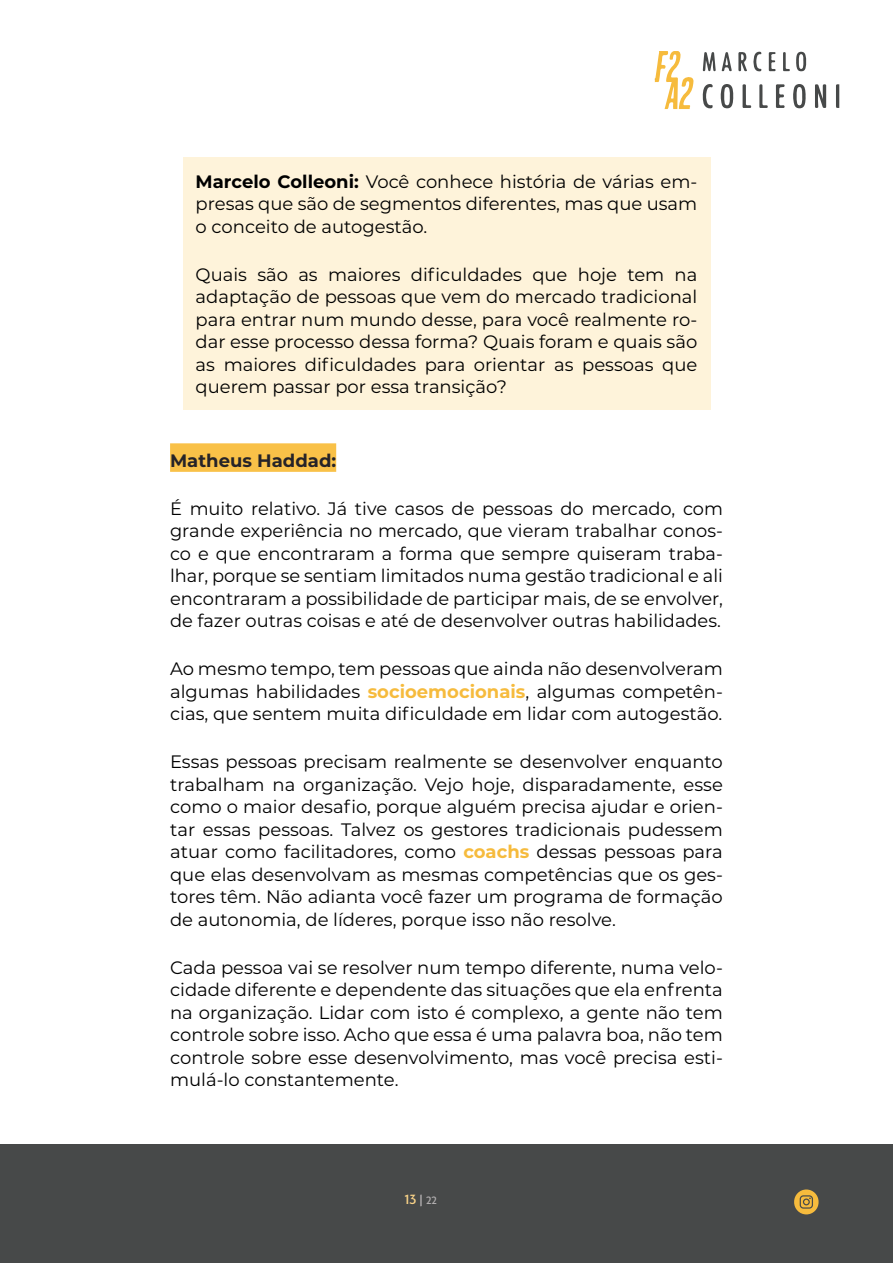
<style>
.page{position:relative;width:893px;height:1263px;background:#fff}
.page>*{position:absolute;margin:0;border:0;box-sizing:border-box;transform-origin:0 0}
.Entrevista_Matheus_H{font:18px/22.5px "Montserrat";color:#000;text-align:justify}
.Entrevista_MARCELO{font:18px/22.5px "Montserrat";color:#000;text-align:justify}
.Entrevista_Matheus_H-2{font:700 18px "Montserrat";color:#252328}
.t1{font:500 15px "Serenity";color:#fad388}
.s1{font-weight:700}
.s2{font-weight:700;color:#f6bb3d}
.s3{color:#b3b0b1}
.s4{font-size:12px;color:#b3b0b1}
</style>
<div class="page">
<div style="left:183px;top:157px;width:527px;height:93px;background:#fef3da"></div>
<div style="left:183px;top:250px;width:527px;height:160px;background:#fef3da"></div>
<div style="left:170px;top:443px;width:166px;height:29px;background:#f9c148"></div>
<div style="left:0;top:1144px;width:893px;height:119px;background:#474949"></div>
<svg style="left:836px;top:84px;width:3px;height:24px"></svg>
<svg style="left:655px;top:51px;width:38px;height:58px"></svg>
<svg style="left:815px;top:84px;width:11px;height:24px"></svg>
<svg style="left:720px;top:84px;width:13px;height:24px"></svg>
<svg style="left:793px;top:84px;width:13px;height:24px"></svg>
<svg style="left:776px;top:84px;width:9px;height:24px"></svg>
<svg style="left:796px;top:52px;width:10px;height:19px"></svg>
<svg style="left:703px;top:84px;width:10px;height:25px"></svg>
<svg style="left:738px;top:52px;width:9px;height:19px"></svg>
<svg style="left:743px;top:84px;width:8px;height:24px"></svg>
<svg style="left:703px;top:52px;width:29px;height:19px"></svg>
<svg style="left:759px;top:84px;width:9px;height:24px"></svg>
<svg style="left:769px;top:52px;width:7px;height:19px"></svg>
<svg style="left:753px;top:51px;width:8px;height:21px"></svg>
<svg style="left:783px;top:52px;width:7px;height:19px"></svg>
<svg style="left:794px;top:1189px;width:25px;height:25px"></svg>
<p class="Entrevista_MARCELO" style="left:196px;top:169px;width:503px"><span class="s1">Marcelo Colleoni:</span> Você conhece história de várias em&shy;presas que são de segmentos diferentes, mas que usam o conceito de autogestão.</p>
<p class="Entrevista_MARCELO" style="left:196px;top:262px;width:503px">Quais são as maiores dificuldades que hoje tem na adaptação de pessoas que vem do mercado tradicional para entrar num mundo desse, para você realmente ro&shy;dar esse processo dessa forma? Quais foram e quais são as maiores dificuldades para orientar as pessoas que querem passar por essa transição?</p>
<p class="Entrevista_Matheus_H-2" style="left:170px;top:447px;width:168px">Matheus Haddad:</p>
<p class="Entrevista_Matheus_H" style="left:170px;top:496px;width:554px">É muito relativo. Já tive casos de pessoas do mercado, com grande experiência no mercado, que vieram trabalhar conos&shy;co e que encontraram a forma que sempre quiseram traba&shy;lhar, porque se sentiam limitados numa gestão tradicional e ali encontraram a possibilidade de participar mais, de se envolver, de fazer outras coisas e até de desenvolver outras habilidades.</p>
<p class="Entrevista_Matheus_H" style="left:170px;top:657px;width:554px">Ao mesmo tempo, tem pessoas que ainda não desenvolveram algumas habilidades <span class="s2">socioemocionais</span>, algumas competên&shy;cias, que sentem muita dificuldade em lidar com autogestão.</p>
<p class="Entrevista_Matheus_H" style="left:170px;top:750px;width:554px">Essas pessoas precisam realmente se desenvolver enquanto trabalham na organização. Vejo hoje, disparadamente, esse como o maior desafio, porque alguém precisa ajudar e orien&shy;tar essas pessoas. Talvez os gestores tradicionais pudessem atuar como facilitadores, como <span class="s2">coachs</span> dessas pessoas para que elas desenvolvam as mesmas competências que os ges&shy;tores têm. Não adianta você fazer um programa de formação de autonomia, de líderes, porque isso não resolve.</p>
<p class="Entrevista_Matheus_H" style="left:170px;top:955px;width:554px">Cada pessoa vai se resolver num tempo diferente, numa velo&shy;cidade diferente e dependente das situações que ela enfrenta na organização. Lidar com isto é complexo, a gente não tem controle sobre isso. Acho que essa é uma palavra boa, não tem controle sobre esse desenvolvimento, mas você precisa esti&shy;mulá-lo constantemente.</p>
<p class="t1" style="left:405px;top:1191px;width:33px">13 <span class="s3">|</span> <span class="s4">22</span></p>
</div>
